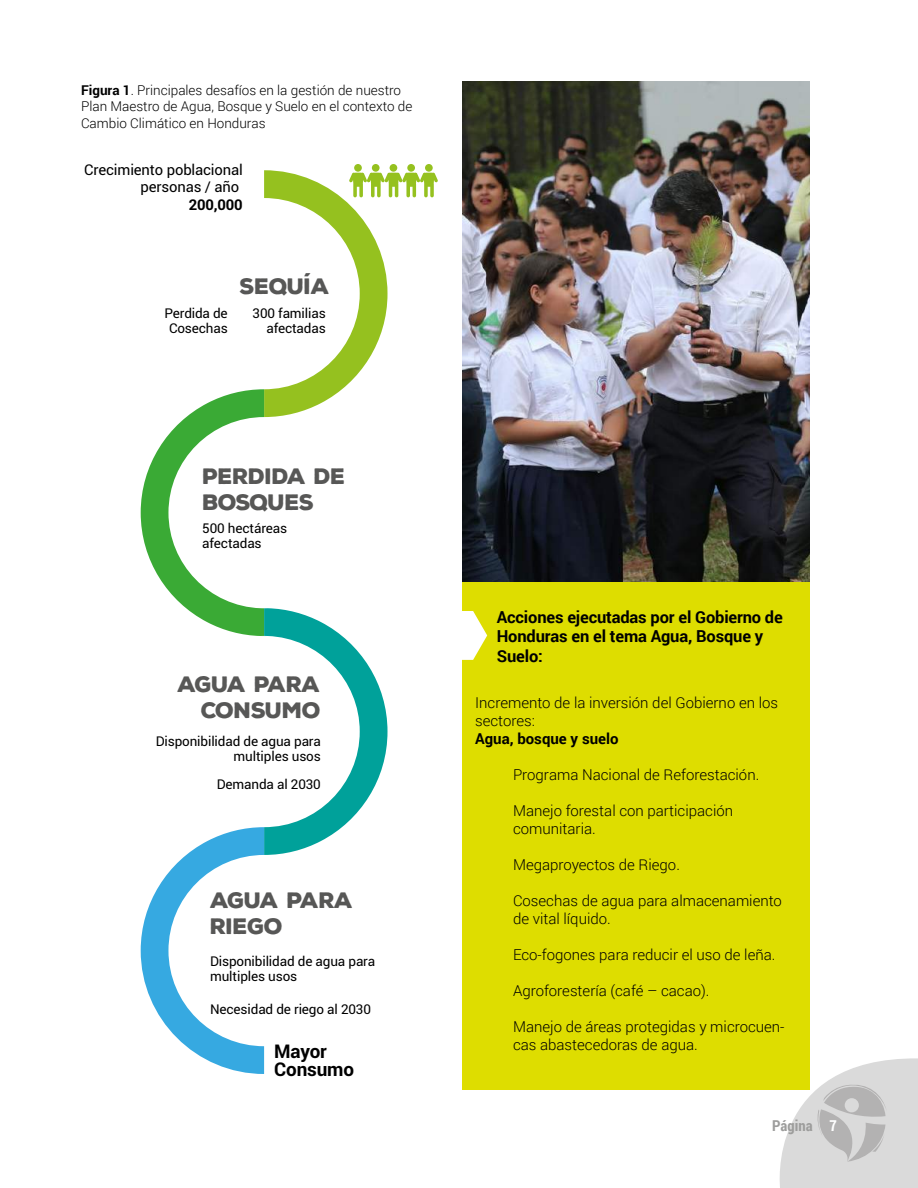
<style>
.page{position:relative;width:918px;height:1188px;background:#fff}
.page>*{position:absolute;margin:0;border:0;box-sizing:border-box;transform-origin:0 0}
.t1{font:900 21.6px/26px "Nexa Rust Sans";letter-spacing:-.025em;color:#575756}
.t2{font:700 18.9px/17.5px "Roboto";letter-spacing:-.01em;color:#000}
.t3{font:700 16.5px/19.8px "Roboto";letter-spacing:-.01em;color:#000}
.t4{font:300 15px/18px "Roboto";color:#000}
.t5{font:700 15px "Roboto";color:#000}
.t6{font:700 15px "Roboto Condensed";color:#9d9d9c}
.t7{font:14.85px/17.5px "Roboto";letter-spacing:-.01em;color:#000;text-align:right}
.t8{font:700 14.85px "Roboto";letter-spacing:-.01em;color:#000}
.t9{font:13.5px/14.9px "Roboto";letter-spacing:-.01em;color:#000;text-align:right}
.t10{font:300 13.5px/16.2px "Roboto";color:#000}
.s1{font-weight:700}
.s2{color:#fff}
</style>
<div class="page">
<svg style="left:779px;top:1058px;width:139px;height:130px;background:#d8d8d8"></svg>
<div style="left:462px;top:525px;width:348px;height:565px;background:#dedd00"></div>
<img style="left:462px;top:81px;width:348px;height:500px">
<div style="left:354px;top:164px;width:8px;height:8px;background:#95c11f;border-radius:50%"></div>
<div style="left:372px;top:164px;width:8px;height:8px;background:#95c11f;border-radius:50%"></div>
<div style="left:390px;top:164px;width:7px;height:8px;background:#95c11f;border-radius:50%"></div>
<div style="left:407px;top:164px;width:8px;height:8px;background:#95c11f;border-radius:50%"></div>
<div style="left:425px;top:164px;width:8px;height:8px;background:#95c11f;border-radius:50%"></div>
<svg style="left:141px;top:170px;width:346px;height:904px"></svg>
<p class="t10" style="left:81px;top:82px;width:333px"><span class="s1">Figura 1</span>. Principales desafíos en la gestión de nuestro<br>Plan Maestro de Agua, Bosque y Suelo en el contexto de<br>Cambio Climático en Honduras</p>
<p class="t7" style="left:84px;top:160px;width:160px">Crecimiento poblacional personas / año</p>
<p class="t8" style="left:189px;top:194px;width:56px">200,000</p>
<h1 class="t1" style="left:240px;top:273px;width:92px">SEQUÍA</h1>
<p class="t9" style="left:165px;top:305px;width:65px;text-align:center">Perdida de<br>Cosechas</p>
<p class="t9" style="left:253px;top:305px;width:75px">300 familias afectadas</p>
<h1 class="t1" style="left:202px;top:463px;width:145px">PERDIDA DE<br>BOSQUES</h1>
<p class="t9" style="left:202px;top:520px;width:86px;text-align:left">500 hectáreas afectadas</p>
<h1 class="t1" style="left:177px;top:672px;width:145px;text-align:right">AGUA PARA<br>CONSUMO</h1>
<p class="t9" style="left:156px;top:733px;width:167px">Disponibilidad de agua para multiples usos</p>
<p class="t9" style="left:217px;top:776px;width:106px">Demanda al 2030</p>
<h1 class="t1" style="left:210px;top:887px;width:145px">AGUA PARA<br>RIEGO</h1>
<p class="t9" style="left:210px;top:954px;width:167px;text-align:left">Disponibilidad de agua para multiples usos</p>
<p class="t9" style="left:210px;top:1001px;width:162px">Necesidad de riego al 2030</p>
<p class="t2" style="left:274px;top:1042px;width:81px">Mayor<br>Consumo</p>
<p class="t3" style="left:497px;top:606px;width:288px">Acciones ejecutadas por el Gobierno de<br>Honduras en el tema Agua, Bosque y<br>Suelo:</p>
<p class="t4" style="left:475px;top:693px;width:304px">Incremento de la inversión del Gobierno en los sectores:</p>
<p class="t5" style="left:475px;top:728px;width:145px">Agua, bosque y suelo</p>
<p class="t4" style="left:513px;top:766px;width:248px">Programa Nacional de Reforestación.</p>
<p class="t4" style="left:513px;top:802px;width:222px">Manejo forestal con participación comunitaria.</p>
<p class="t4" style="left:513px;top:856px;width:168px">Megaproyectos de Riego.</p>
<p class="t4" style="left:513px;top:892px;width:270px">Cosechas de agua para almacenamiento de vital líquido.</p>
<p class="t4" style="left:513px;top:946px;width:264px">Eco-fogones para reducir el uso de leña.</p>
<p class="t4" style="left:513px;top:982px;width:198px">Agroforestería (café – cacao).</p>
<p class="t4" style="left:513px;top:1018px;width:273px">Manejo de áreas protegidas y microcuen&shy;cas abastecedoras de agua.</p>
<p class="t6" style="left:772px;top:1115px;width:66px">Página <span class="s2">7</span></p>
</div>
